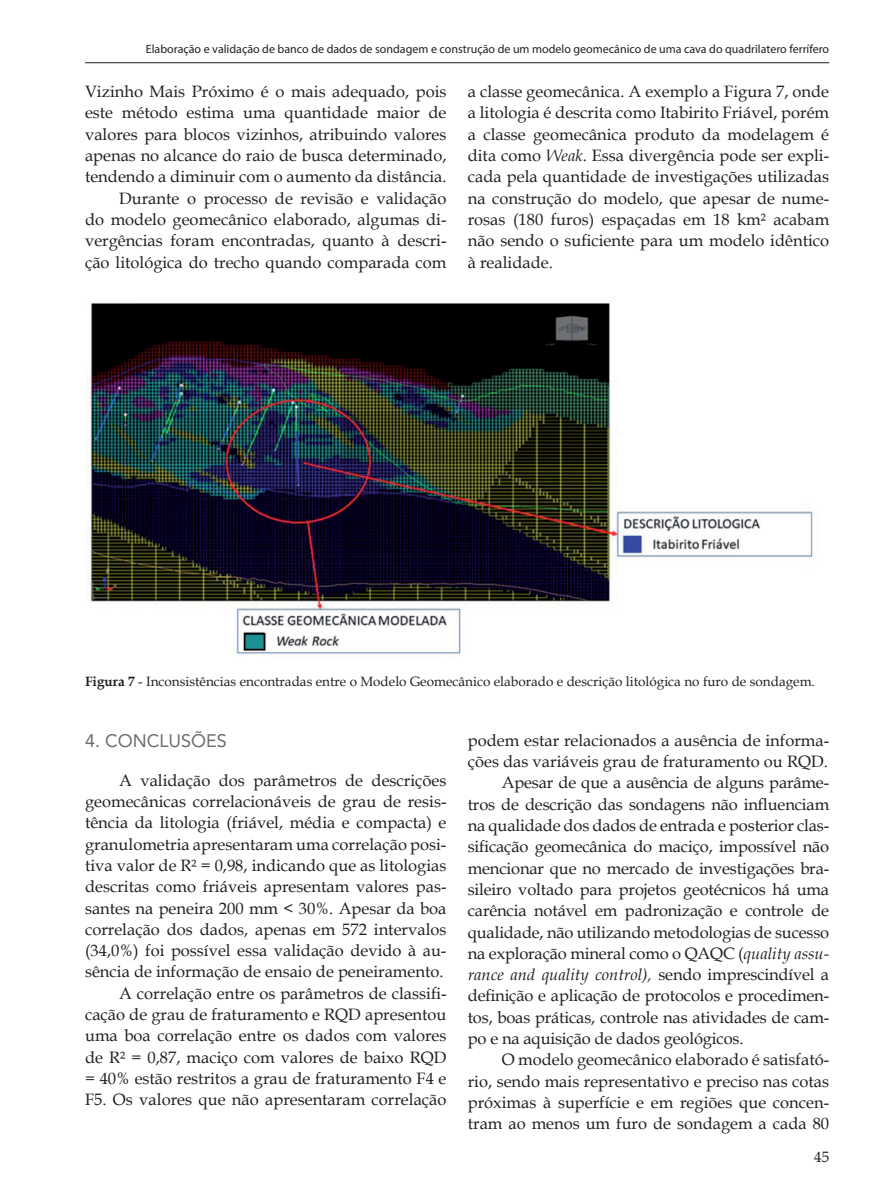
<style>
.page{position:relative;width:893px;height:1191px;background:#fff}
.page>*{position:absolute;margin:0;border:0;box-sizing:border-box;transform-origin:0 0}
.t1{font:18px "Avenir LT Std";color:#6c6d70}
.t2{font:16.5px/21.3px "Book Antiqua";color:#231f20;text-align:right}
.t3{font:italic 16.5px "Book Antiqua";color:#231f20}
.t4{font:15px "Book Antiqua";color:#231f20}
.t5{font:13.5px "Book Antiqua";color:#231f20}
.t6{font:12px "Myriad Pro";color:#231f20}
.s1{font-style:italic}
.s2{font-weight:700}
.s3{font-style:normal}
</style>
<div class="page">
<hr style="left:85px;top:62px;width:744px;height:1px;background:#231f20">
<img style="left:87px;top:303px;width:726px;height:352px">
<p class="t6" style="left:146px;top:42px;width:685px">Elaboração e validação de banco de dados de sondagem e construção de um modelo geomecânico de uma cava do quadrilatero ferrífero</p>
<p class="t2" style="left:85px;top:80px;width:363px">Vizinho Mais Próximo é o mais adequado, pois este método estima uma quantidade maior de valores para blocos vizinhos, atribuindo valores apenas no alcance do raio de busca determinado, tendendo a diminuir com o aumento da distância.<br>Durante o processo de revisão e validação<br>do modelo geomecânico elaborado, algumas di&shy;vergências foram encontradas, quanto à descri&shy;ção litológica do trecho quando comparada com</p>
<p class="t2" style="left:468px;top:80px;width:363px;text-align:justify">a classe geomecânica. A exemplo a Figura 7, onde a litologia é descrita como Itabirito Friável, porém a classe geomecânica produto da modelagem é dita como <span class="s1">Weak</span>. Essa divergência pode ser expli&shy;cada pela quantidade de investigações utilizadas na construção do modelo, que apesar de nume&shy;rosas (180 furos) espaçadas em 18 km² acabam não sendo o suficiente para um modelo idêntico à realidade.</p>
<p class="t5" style="left:85px;top:672px;width:731px"><span class="s2">Figura 7</span> - Inconsistências encontradas entre o Modelo Geomecânico elaborado e descrição litológica no furo de sondagem.</p>
<p class="t1" style="left:85px;top:730px;width:143px">4. CONCLUSÕES</p>
<p class="t2" style="left:85px;top:769px;width:363px">A validação dos parâmetros de descrições geomecânicas correlacionáveis de grau de resis&shy;tência da litologia (friável, média e compacta) e granulometria apresentaram uma correlação posi&shy;tiva valor de R² = 0,98, indicando que as litologias descritas como friáveis apresentam valores pas&shy;santes na peneira 200 mm &lt; 30%. Apesar da boa correlação dos dados, apenas em 572 intervalos (34,0%) foi possível essa validação devido à au&shy;sência de informação de ensaio de peneiramento.<br>A correlação entre os parâmetros de classifi&shy;cação de grau de fraturamento e RQD apresentou uma boa correlação entre os dados com valores de R² = 0,87, maciço com valores de baixo RQD = 40% estão restritos a grau de fraturamento F4 e F5. Os valores que não apresentaram correlação</p>
<p class="t2" style="left:468px;top:729px;width:363px">podem estar relacionados a ausência de informa-</p>
<p class="t2" style="left:468px;top:750px;width:362px">ções das variáveis grau de fraturamento ou RQD.</p>
<p class="t2" style="left:502px;top:771px;width:329px">Apesar de que a ausência de alguns parâme-</p>
<p class="t2" style="left:468px;top:793px;width:363px">tros de descrição das sondagens não influenciam</p>
<p class="t2" style="left:468px;top:814px;width:363px">na qualidade dos dados de entrada e posterior clas-</p>
<p class="t2" style="left:468px;top:835px;width:363px">sificação geomecânica do maciço, impossível não</p>
<p class="t2" style="left:468px;top:857px;width:363px">mencionar que no mercado de investigações bra-</p>
<p class="t2" style="left:468px;top:878px;width:363px">sileiro voltado para projetos geotécnicos há uma</p>
<p class="t2" style="left:468px;top:899px;width:363px">carência notável em padronização e controle de</p>
<p class="t2" style="left:468px;top:921px;width:363px">qualidade, não utilizando metodologias de sucesso</p>
<p class="t2" style="left:468px;top:942px;width:363px">na exploração mineral como o QAQC (<span class="s1">quality assu-</span></p>
<p class="t3" style="left:468px;top:963px;width:363px">rance and quality control), <span class="s3">sendo imprescindível a</span></p>
<p class="t2" style="left:468px;top:984px;width:363px">definição e aplicação de protocolos e procedimen-</p>
<p class="t2" style="left:468px;top:1006px;width:363px">tos, boas práticas, controle nas atividades de cam-</p>
<p class="t2" style="left:468px;top:1027px;width:277px">po e na aquisição de dados geológicos.</p>
<p class="t2" style="left:502px;top:1048px;width:329px">O modelo geomecânico elaborado é satisfató-</p>
<p class="t2" style="left:468px;top:1070px;width:363px">rio, sendo mais representativo e preciso nas cotas</p>
<p class="t2" style="left:468px;top:1091px;width:363px">próximas à superfície e em regiões que concen-</p>
<p class="t2" style="left:468px;top:1112px;width:363px">tram ao menos um furo de sondagem a cada 80</p>
<p class="t4" style="left:814px;top:1146px;width:16px">45</p>
</div>
